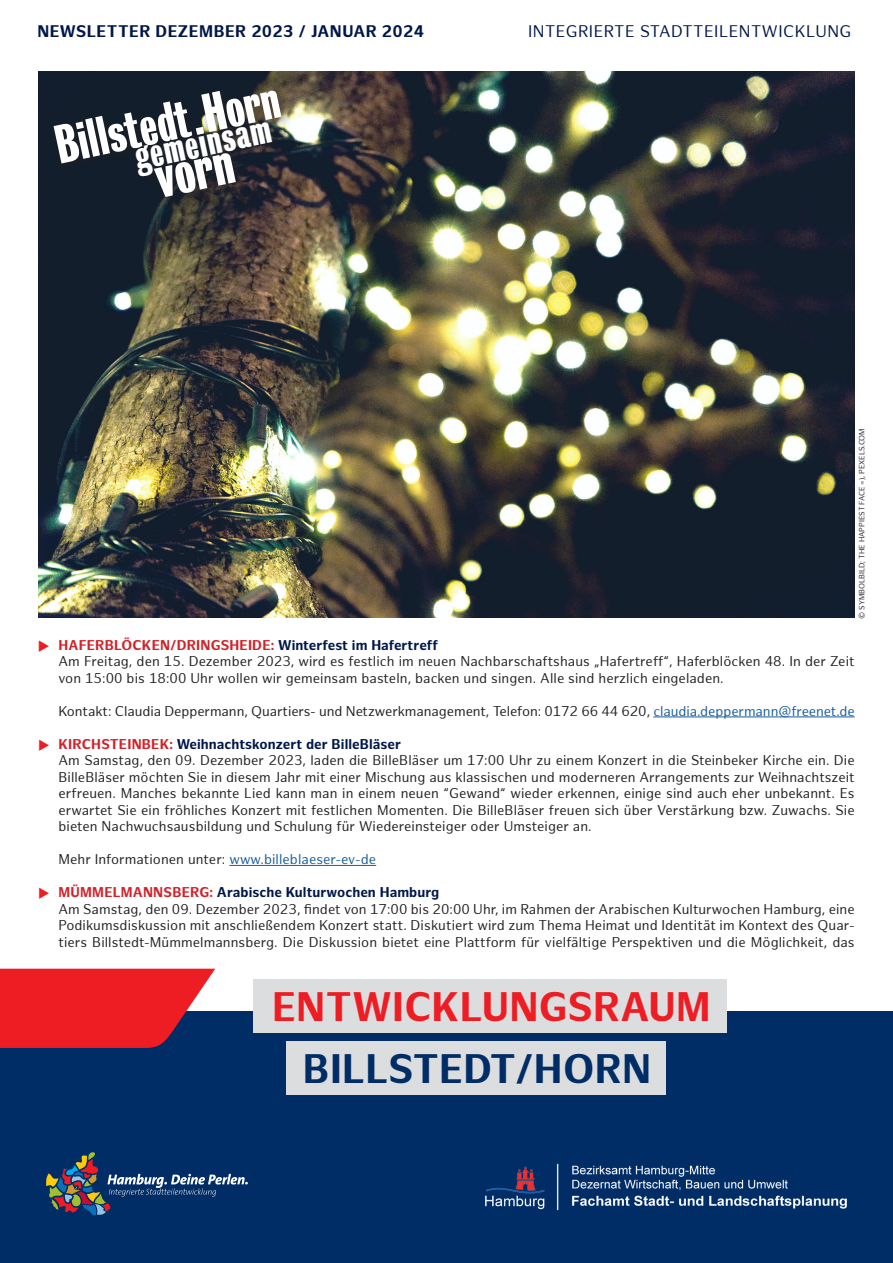
<style>
.page{position:relative;width:893px;height:1263px;background:#fff}
.page>*{position:absolute;margin:0;border:0;box-sizing:border-box;transform-origin:0 0}
.t1{font:54.75px "Bureau Grotesque One Seven";color:#fff}
.t2{font:49.65px "Bureau Grotesque One Seven";color:#fff}
.t3{font:700 40.05px "Hamburg Sans";letter-spacing:.01em;color:#ee1d23}
.t4{font:700 40.05px "Hamburg Sans";letter-spacing:.01em;color:#002d66}
.t5{font:37.2px "Bureau Grotesque One Seven";color:#fff}
.t6{font:700 16.35px "Hamburg Sans";letter-spacing:.03em;color:#00174a}
.t7{font:16.35px "Hamburg Sans";letter-spacing:.03em;color:#00174a}
.Text{font:13.8px/16.5px "Hamburg Sans";letter-spacing:.005em;color:#231f20;text-align:justify}
.Titel_blau{font:700 13.8px "Hamburg Sans";letter-spacing:.005em;color:#00174a}
.Titel_blau-2{font:700 13.8px "Hamburg Sans";letter-spacing:.005em;color:#d1232a}
.t8{font:7.5px "Hamburg Sans";color:#231f20}
.s1{color:#00174a}
.s2{color:#175d9e}
.s3{color:#d1232a}
</style>
<div class="page">
<img style="left:38px;top:71px;width:817px;height:546px">
<hr style="left:653px;top:716px;width:202px;height:1px;background:#175d9e">
<hr style="left:229px;top:865px;width:147px;height:1px;background:#175d9e">
<div style="left:0;top:1011px;width:893px;height:252px;background:#002d66"></div>
<svg style="left:0;top:969px;width:215px;height:79px;background:#d82630"></svg>
<svg style="left:46px;top:1152px;width:202px;height:63px"></svg>
<div style="left:253px;top:979px;width:474px;height:54px;background:#dcdddf"></div>
<div style="left:286px;top:1041px;width:379px;height:54px;background:#dcdddf"></div>
<img style="left:485px;top:1163px;width:362px;height:48px">
<div style="left:48px;top:85px;width:245px;height:124px;background:#231f20;opacity:.61"></div>
<svg style="left:196px;top:127px;width:8px;height:8px"></svg>
<p class="t6" style="left:37px;top:22px;width:388px">NEWSLETTER DEZEMBER 2023 / JANUAR 2024</p>
<p class="t7" style="left:528px;top:22px;width:325px">INTEGRIERTE STADTTEILENTWICKLUNG</p>
<p class="t2" style="left:50px;top:119px;width:230px;rotate:-12deg">Billstedt Horn</p>
<p class="t5" style="left:131px;top:136px;width:140px;rotate:-12deg">gemeinsam</p>
<p class="t1" style="left:149px;top:148px;width:81px;rotate:-12deg">vorn</p>
<p class="t8" style="left:857px;top:619px;width:192px;rotate:-90deg">© SYMBOLBILD; THE HAPPIEST FACE =), PEXELS.COM</p>
<p class="Titel_blau-2" style="left:59px;top:637px;width:381px">HAFERBLÖCKEN/DRINGSHEIDE: <span class="s1">Winterfest im Hafertreff</span></p>
<p class="Text" style="left:58px;top:654px;width:798px">Am Freitag, den 15. Dezember 2023, wird es festlich im neuen Nachbarschaftshaus „Hafertreff“, Haferblöcken 48. In der Zeit von 15:00 bis 18:00 Uhr wollen wir gemeinsam basteln, backen und singen. Alle sind herzlich eingeladen.</p>
<p class="Text" style="left:58px;top:703px;width:798px">Kontakt: Claudia Deppermann, Quartiers- und Netzwerkmanagement, Telefon: 0172 66 44 620, <span class="s2">claudia.deppermann@freenet.de</span></p>
<p class="Titel_blau" style="left:59px;top:736px;width:344px"><span class="s3">KIRCHSTEINBEK:</span> Weihnachtskonzert der BilleBläser</p>
<p class="Text" style="left:58px;top:753px;width:798px">Am Samstag, den 09. Dezember 2023, laden die BilleBläser um 17:00 Uhr zu einem Konzert in die Steinbeker Kirche ein. Die BilleBläser möchten Sie in diesem Jahr mit einer Mischung aus klassischen und moderneren Arrangements zur Weihnachtszeit erfreuen. Manches bekannte Lied kann man in einem neuen “Gewand“ wieder erkennen, einige sind auch eher unbekannt. Es erwartet Sie ein fröhliches Konzert mit festlichen Momenten. Die BilleBläser freuen sich über Verstärkung bzw. Zuwachs. Sie bieten Nachwuchsausbildung und Schulung für Wiedereinsteiger oder Umsteiger an.</p>
<p class="Text" style="left:58px;top:852px;width:319px">Mehr Informationen unter: <span class="s2">www.billeblaeser-ev-de</span></p>
<p class="Titel_blau" style="left:59px;top:884px;width:382px"><span class="s3">MÜMMELMANNSBERG:</span> Arabische Kulturwochen Hamburg</p>
<p class="Text" style="left:58px;top:901px;width:798px">Am Samstag, den 09. Dezember 2023, findet von 17:00 bis 20:00 Uhr, im Rahmen der Arabischen Kulturwochen Hamburg, eine Podikumsdiskussion mit anschließendem Konzert statt. Diskutiert wird zum Thema Heimat und Identität im Kontext des Quar&shy;tiers Billstedt-Mümmelmannsberg. Die Diskussion bietet eine Plattform für vielfältige Perspektiven und die Möglichkeit, das</p>
<p class="t3" style="left:272px;top:983px;width:440px">ENTWICKLUNGSRAUM</p>
<p class="t4" style="left:303px;top:1045px;width:350px">BILLSTEDT/HORN</p>
</div>
